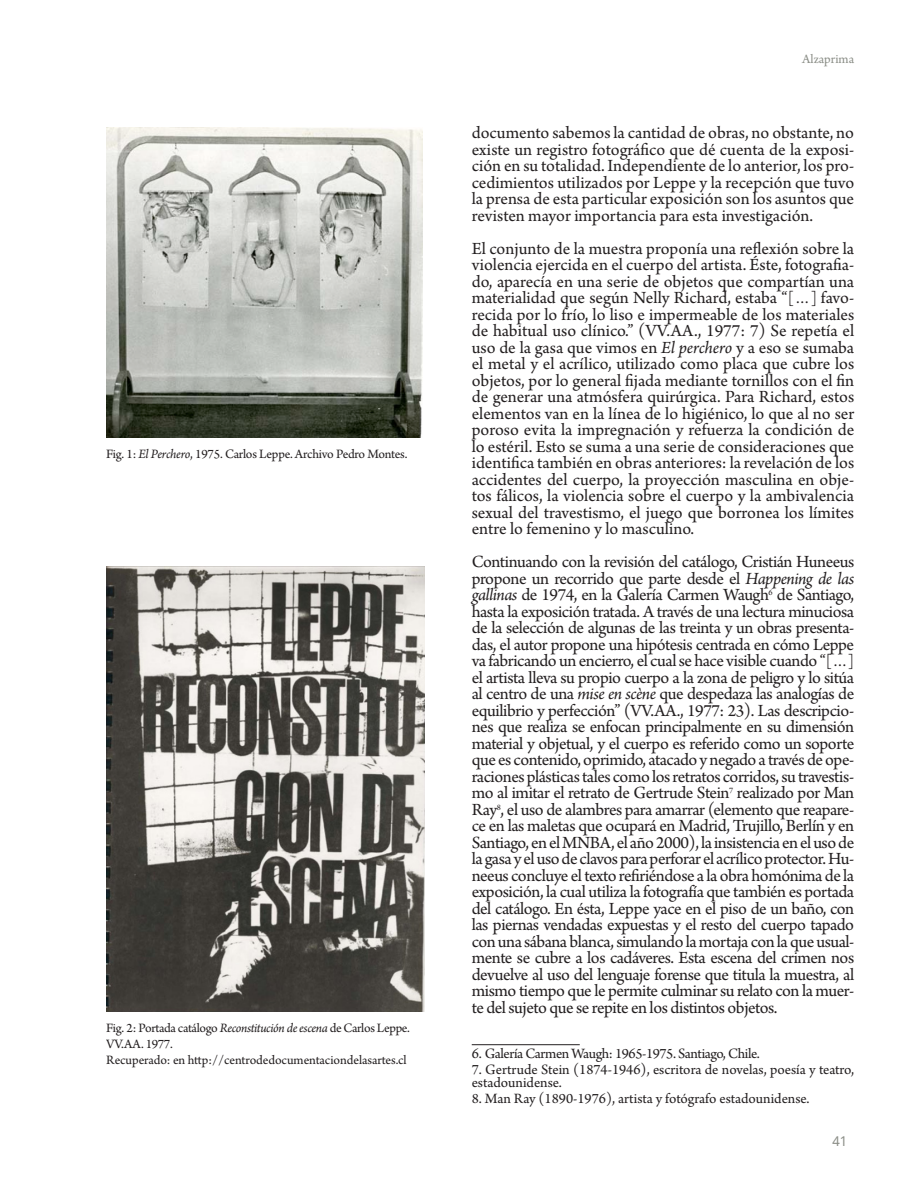
<style>
.page{position:relative;width:918px;height:1188px;background:#fff}
.page>*{position:absolute;margin:0;border:0;box-sizing:border-box;transform-origin:0 0}
.t1{font:18px/16.5px "Arno Pro";letter-spacing:-.005em;color:#231f20;text-align:justify}
.t2{font:15px/13.5px "Arno Pro";letter-spacing:-.005em;color:#231f20}
.t3{font:15px "Arno Pro";letter-spacing:-.025em;color:#231f20}
.t4{font:13.5px/16.2px "Arno Pro";letter-spacing:-.015em;color:#231f20}
.t5{font:13.5px "Arno Pro";color:#8b8e87}
.t6{font:13.5px "Droid Sans";color:#8b8e87}
.s1{font-style:italic}
.s2{font-size:16.5px}
</style>
<div class="page">
<hr style="left:472px;top:1044px;width:108px;height:1px;background:#231f20">
<img style="left:106px;top:127px;width:317px;height:310px">
<img style="left:106px;top:566px;width:319px;height:445px">
<p class="t4" style="left:106px;top:447px;width:303px">Fig. 1: <span class="s1">El Perchero</span>, 1975. Carlos Leppe. Archivo Pedro Montes.</p>
<p class="t4" style="left:106px;top:1020px;width:305px">Fig. 2: Portada catálogo <span class="s1">Reconstitución de escena</span> de Carlos Leppe.<br>VV.AA. 1977.<br>Recuperado: en http://centrodedocumentaciondelasartes.cl</p>
<p class="t5" style="left:802px;top:51px;width:54px">Alzaprima</p>
<p class="t1" style="left:472px;top:125px;width:384px">documento sabemos la cantidad de obras, no obstante, no existe un registro fotográfico que dé cuenta de la exposi&shy;ción en su totalidad. Independiente de lo anterior, los pro&shy;cedimientos utilizados por Leppe y la recepción que tuvo la prensa de esta particular exposición son los asuntos que revisten mayor importancia para esta investigación.</p>
<p class="t1" style="left:472px;top:241px;width:384px">El conjunto de la muestra proponía una reflexión sobre la violencia ejercida en el cuerpo del artista. Éste, fotografia&shy;do, aparecía en una serie de objetos que compartían una materialidad que según Nelly Richard, estaba “<span class="s2">[…]</span> favo&shy;recida por lo frío, lo liso e impermeable de los materiales de habitual uso clínico.” (VV.AA., 1977: 7) Se repetía el uso de la gasa que vimos en <span class="s1">El perchero</span> y a eso se sumaba el metal y el acrílico, utilizado como placa que cubre los objetos, por lo general fijada mediante tornillos con el fin de generar una atmósfera quirúrgica. Para Richard, estos elementos van en la línea de lo higiénico, lo que al no ser poroso evita la impregnación y refuerza la condición de lo estéril. Esto se suma a una serie de consideraciones que identifica también en obras anteriores: la revelación de los accidentes del cuerpo, la proyección masculina en obje&shy;tos fálicos, la violencia sobre el cuerpo y la ambivalencia sexual del travestismo, el juego que borronea los límites entre lo femenino y lo masculino.</p>
<p class="t1" style="left:472px;top:554px;width:384px">Continuando con la revisión del catálogo, Cristián Huneeus propone un recorrido que parte desde el <span class="s1">Happening de las gallinas</span> de 1974, en la Galería Carmen Waugh<sup>6</sup> de Santiago, hasta la exposición tratada. A través de una lectura minuciosa de la selección de algunas de las treinta y un obras presenta&shy;das, el autor propone una hipótesis centrada en cómo Leppe va fabricando un encierro, el cual se hace visible cuando “<span class="s2">[…] </span>el artista lleva su propio cuerpo a la zona de peligro y lo sitúa al centro de una <span class="s1">mise en scène</span> que despedaza las analogías de equilibrio y perfección” (VV.AA., 1977: 23). Las descripcio&shy;nes que realiza se enfocan principalmente en su dimensión material y objetual, y el cuerpo es referido como un soporte que es contenido, oprimido, atacado y negado a través de ope&shy;raciones plásticas tales como los retratos corridos, su travestis&shy;mo al imitar el retrato de Gertrude Stein<sup>7</sup> realizado por Man Ray<sup>8</sup>, el uso de alambres para amarrar (elemento que reapare&shy;ce en las maletas que ocupará en Madrid, Trujillo, Berlín y en Santiago, en el MNBA, el año 2000), la insistencia en el uso de la gasa y el uso de clavos para perforar el acrílico protector. Hu&shy;neeus concluye el texto refiriéndose a la obra homónima de la exposición, la cual utiliza la fotografía que también es portada del catálogo. En ésta, Leppe yace en el piso de un baño, con las piernas vendadas expuestas y el resto del cuerpo tapado con una sábana blanca, simulando la mortaja con la que usual&shy;mente se cubre a los cadáveres. Esta escena del crimen nos devuelve al uso del lenguaje forense que titula la muestra, al mismo tiempo que le permite culminar su relato con la muer&shy;te del sujeto que se repite en los distintos objetos.</p>
<p class="t3" style="left:472px;top:1045px;width:290px">6. Galería Carmen Waugh: 1965-1975. Santiago, Chile.</p>
<p class="t2" style="left:472px;top:1063px;width:384px">7. Gertrude Stein (1874-1946), escritora de novelas, poesía y teatro, estadounidense.</p>
<p class="t2" style="left:472px;top:1092px;width:339px">8. Man Ray (1890-1976), artista y fotógrafo estadounidense.</p>
<p class="t6" style="left:833px;top:1134px;width:16px">41</p>
</div>
